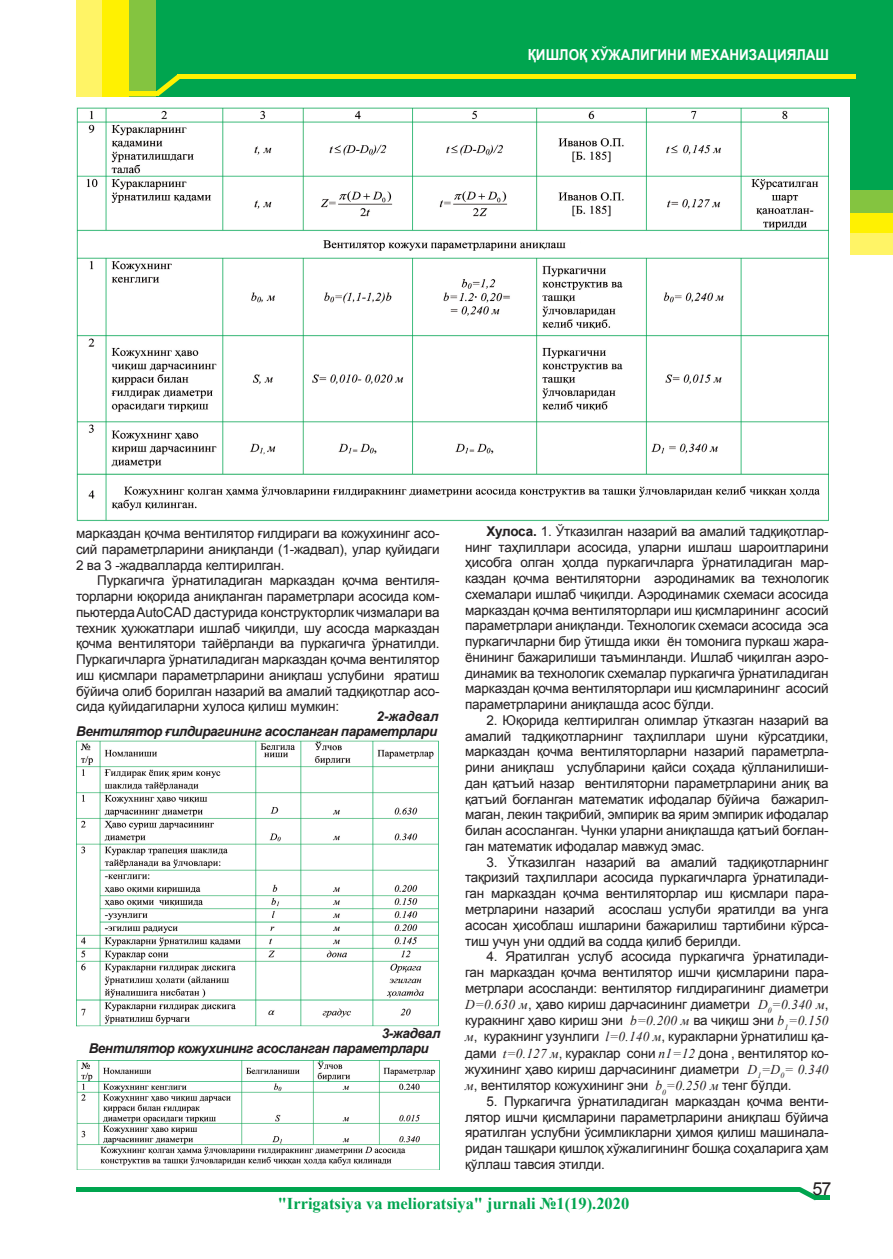
<style>
.page{position:relative;width:893px;height:1259px;background:#fff}
.page>*{position:absolute;margin:0;border:0;box-sizing:border-box;transform-origin:0 0}
.t1{font:18px "Arial";color:#231f20}
.t2{font:700 16.5px "Times New Roman";color:#00a54f}
.OSN{font:700 15px "Arial";color:#fff;scale:.9 1}
.t3{font:13.5px/15.8px "Arial";letter-spacing:-.015em;color:#231f20;text-align:justify}
.t4{font:italic 700 13.5px "Arial";letter-spacing:-.035em;color:#231f20}
.s1{font-weight:700}
.s2{font-family:"Times New Roman";font-style:italic}
</style>
<div class="page">
<img style="left:76px;top:107px;width:753px;height:414px">
<img style="left:76px;top:740px;width:363px;height:286px">
<img style="left:76px;top:1060px;width:364px;height:109px">
<div style="left:77px;top:0;width:428px;height:96px;background:#fff466"></div>
<div style="left:103px;top:0;width:432px;height:96px;background:#fff101"></div>
<div style="left:130px;top:0;width:586px;height:96px;background:#84c440"></div>
<div style="left:156px;top:0;width:737px;height:96px;background:#00a54f"></div>
<div style="left:851px;top:160px;width:42px;height:94px;background:#fff466"></div>
<div style="left:851px;top:160px;width:42px;height:73px;background:#fff101"></div>
<div style="left:851px;top:160px;width:42px;height:53px;background:#84c440"></div>
<div style="left:851px;top:95px;width:42px;height:95px;background:#00a54f"></div>
<div style="left:178px;top:74px;width:678px;height:5px;background:#fff101"></div>
<hr style="left:129px;top:92px;width:29px;height:4px;background:#fff101">
<svg style="left:155px;top:74px;width:25px;height:22px"></svg>
<hr style="left:76px;top:1187px;width:724px;height:4px;background:#00a54f">
<div style="left:815px;top:1195px;width:14px;height:5px;background:#00a54f"></div>
<svg style="left:798px;top:1187px;width:17px;height:13px"></svg>
<p class="OSN" style="left:528px;top:44px;width:336px">ҚИШЛОҚ ХЎЖАЛИГИНИ МЕХАНИЗАЦИЯЛАШ</p>
<p class="t3" style="left:465px;top:523px;width:365px;text-indent:21px"><span class="s1">Хулоса.</span> 1. Ўтказилган назарий ва амалий тадқиқотлар&shy;нинг таҳлиллари асосида, уларни ишлаш шароитларини ҳисобга олган ҳолда пуркагичларга ўрнатиладиган мар&shy;каздан қочма вентиляторни аэродинамик ва технологик схемалари ишлаб чиқилди. Аэродинамик схемаси асосида марказдан қочма вентиляторлари иш қисмларининг асосий параметрлари аниқланди. Технологик схемаси асосида эса пуркагичларни бир ўтишда икки ён томонига пуркаш жара&shy;ёнининг бажарилиши таъминланди. Ишлаб чиқилган аэро&shy;динамик ва технологик схемалар пуркагичга ўрнатиладиган марказдан қочма вентиляторлари иш қисмларининг асосий параметрларини аниқлашда асос бўлди.</p>
<p class="t3" style="left:465px;top:712px;width:365px;text-indent:21px">2. Юқорида келтирилган олимлар ўтказган назарий ва амалий тадқиқотларнинг таҳлиллари шуни кўрсатдики, марказдан қочма вентиляторларни назарий параметрла&shy;рини аниқлаш услубларини қайси соҳада қўлланилиши&shy;дан қатъий назар вентиляторни параметрларини аниқ ва қатъий боғланган математик ифодалар бўйича бажарил&shy;маган, лекин тақрибий, эмпирик ва ярим эмпирик ифодалар билан асосланган. Чунки уларни аниқлашда қатъий боғлан&shy;ган математик ифодалар мавжуд эмас.</p>
<p class="t3" style="left:465px;top:854px;width:365px;text-indent:21px">3. Ўтказилган назарий ва амалий тадқиқотларнинг тақризий таҳлиллари асосида пуркагичларга ўрнатилади&shy;ган марказдан қочма вентиляторлар иш қисмлари пара&shy;метрларини назарий асослаш услуби яратилди ва унга асосан ҳисоблаш ишларини бажарилиш тартибини кўрса&shy;тиш учун уни оддий ва содда қилиб берилди.</p>
<p class="t3" style="left:465px;top:948px;width:365px;text-indent:21px">4. Яратилган услуб асосида пуркагичга ўрнатилади&shy;ган марказдан қочма вентилятор ишчи қисмларини пара&shy;метрлари асосланди: вентилятор ғилдирагининг диаметри <span class="s2">D=0.630 м</span>, ҳаво кириш дарчасининг диаметри <span class="s2">D</span><sub>0</sub><span class="s2">=0.340 м</span>, куракнинг ҳаво кириш эни <span class="s2">b=0.200 м</span> ва чиқиш эни <span class="s2">b</span><sub>1</sub><span class="s2">=0.150 м</span>, куракнинг узунлиги <span class="s2">l=0.140 м</span>, куракларни ўрнатилиш қа&shy;дами <span class="s2">t=0.127 м</span>, кураклар сони <span class="s2">n1=12</span> дона , вентилятор ко&shy;жухининг ҳаво кириш дарчасининг диаметри <span class="s2">D</span><sub>1</sub><span class="s2">=D</span><sub>0</sub><span class="s2">= 0.340 м</span>, вентилятор кожухининг эни <span class="s2">b</span><sub>0</sub><span class="s2">=0.250 м</span> тенг бўлди.</p>
<p class="t3" style="left:465px;top:1093px;width:365px;text-indent:21px">5. Пуркагичга ўрнатиладиган марказдан қочма венти&shy;лятор ишчи қисмларини параметрларини аниқлаш бўйича яратилган услубни ўсимликларни ҳимоя қилиш машинала&shy;ридан ташқари қишлоқ хўжалигининг бошқа соҳаларига ҳам қўллаш тавсия этилди.</p>
<p class="t2" style="left:278px;top:1192px;width:353px">"Irrigatsiya va melioratsiya" jurnali №1(19).2020</p>
<p class="t3" style="left:76px;top:525px;width:365px">марказдан қочма вентилятор ғилдираги ва кожухининг асо&shy;сий параметрларини аниқланди (1-жадвал), улар қуйидаги 2 ва 3 -жадвалларда келтирилган.</p>
<p class="t3" style="left:76px;top:572px;width:365px;text-indent:21px">Пуркагичга ўрнатиладиган марказдан қочма вентиля&shy;торларни юқорида аниқланган параметрлари асосида ком&shy;пьютерда AutoCAD дастурида конструкторлик чизмалари ва техник ҳужжатлари ишлаб чиқилди, шу асосда марказдан қочма вентилятори тайёрланди ва пуркагичга ўрнатилди.<br>Пуркагичларга ўрнатиладиган марказдан қочма вентилятор иш қисмлари параметрларини аниқлаш услубини яратиш бўйича олиб борилган назарий ва амалий тадқиқотлар асо&shy;сида қуйидагиларни хулоса қилиш мумкин:</p>
<p class="t4" style="left:377px;top:707px;width:64px">2-жадвал</p>
<p class="t4" style="left:76px;top:722px;width:362px">Вентилятор ғилдирагининг асосланган параметрлари</p>
<p class="t4" style="left:382px;top:1024px;width:60px">3-жадвал</p>
<p class="t4" style="left:89px;top:1039px;width:341px">Вентилятор кожухининг асосланган параметрлари</p>
<p class="t1" style="left:813px;top:1176px;width:20px">57</p>
</div>
